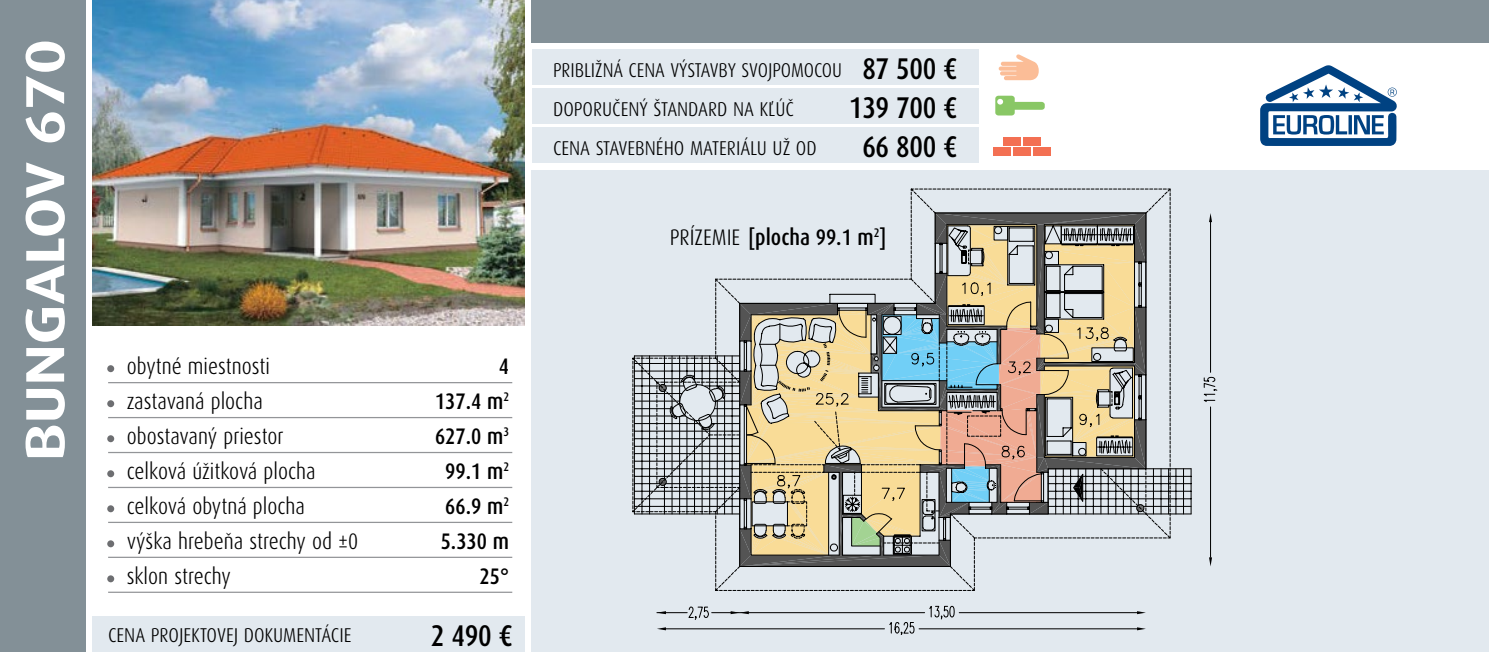
<style>
.page{position:relative;width:1489px;height:652px;background:#fff}
.page>*{position:absolute;margin:0;border:0;box-sizing:border-box;transform-origin:0 0}
.t1{font:300 75px "Dax Condensed";color:#6d6e71}
.t2{font:700 55px "Dax Wide";color:#fff}
.t3{font:500 30px/39px "Dax Condensed";letter-spacing:-.01em;color:#000;text-align:center}
.t4{font:300 22.5px/35px "Dax Condensed";color:#000}
.t5{font:500 22.5px/35px "Dax Condensed";color:#000;text-align:right}
.t6{font:300 20px/39px "Dax Condensed";color:#000}
.s1{font-weight:300}
</style>
<div class="page">
<div style="left:92px;top:616px;width:432px;height:36px;background:#e2e9ef"></div>
<svg style="left:995px;top:96px;width:49px;height:20px"></svg>
<div style="left:1003px;top:137px;width:17px;height:9px;background:#f37053"></div>
<div style="left:1022px;top:137px;width:18px;height:9px;background:#f37053"></div>
<div style="left:993px;top:147px;width:18px;height:9px;background:#f37053"></div>
<div style="left:1013px;top:147px;width:17px;height:9px;background:#f37053"></div>
<div style="left:1032px;top:147px;width:18px;height:9px;background:#f37053"></div>
<svg style="left:998px;top:54px;width:40px;height:26px"></svg>
<div style="left:531px;top:170px;width:957px;height:482px;background:#e2e9ef"></div>
<svg style="left:1191px;top:213px;width:27px;height:353px"></svg>
<svg style="left:910px;top:188px;width:261px;height:54px"></svg>
<svg style="left:1146px;top:242px;width:45px;height:231px"></svg>
<svg style="left:925px;top:473px;width:266px;height:156px"></svg>
<svg style="left:657px;top:602px;width:488px;height:33px"></svg>
<svg style="left:656px;top:566px;width:269px;height:55px"></svg>
<svg style="left:632px;top:213px;width:514px;height:353px"></svg>
<svg style="left:776px;top:281px;width:333px;height:221px"></svg>
<div style="left:0;top:0;width:85px;height:652px;background:#839097"></div>
<img style="left:92px;top:0;width:432px;height:326px">
<div style="left:531px;top:0;width:957px;height:43px;background:#839097"></div>
<svg style="left:1260px;top:65px;width:136px;height:81px"></svg>
<hr style="left:108px;top:382px;width:404px;height:1px;background:#939598">
<hr style="left:108px;top:417px;width:404px;height:1px;background:#939598">
<hr style="left:108px;top:452px;width:404px;height:1px;background:#939598">
<hr style="left:108px;top:487px;width:404px;height:1px;background:#939598">
<hr style="left:108px;top:522px;width:404px;height:1px;background:#939598">
<hr style="left:108px;top:557px;width:404px;height:1px;background:#939598">
<hr style="left:108px;top:592px;width:404px;height:1px;background:#939598">
<div style="left:531px;top:50px;width:447px;height:35px;background:#e2e9ef"></div>
<div style="left:531px;top:89px;width:447px;height:35px;background:#e2e9ef"></div>
<div style="left:531px;top:128px;width:447px;height:35px;background:#e2e9ef"></div>
<h2 class="t2" style="left:14px;top:461px;width:423px;rotate:-90deg">BUNGALOV 670</h2>
<h1 class="t1" style="left:103px;top:305px;width:17px">.</h1>
<h1 class="t1" style="left:103px;top:340px;width:17px">.</h1>
<h1 class="t1" style="left:103px;top:375px;width:17px">.</h1>
<h1 class="t1" style="left:103px;top:410px;width:17px">.</h1>
<h1 class="t1" style="left:103px;top:445px;width:17px">.</h1>
<h1 class="t1" style="left:103px;top:480px;width:17px">.</h1>
<h1 class="t1" style="left:103px;top:515px;width:17px">.</h1>
<p class="t4" style="left:127px;top:349px;width:233px">obytné miestnosti<br>zastavaná plocha obostavaný priestor<br>celková úžitková plocha celková obytná plocha<br>výška hrebeňa strechy od ±0 sklon strechy</p>
<p class="t5" style="left:435px;top:349px;width:75px">4<br>137.4 m<sup>2<br></sup>627.0 m<sup>3<br></sup>99.1 m<sup>2<br></sup>66.9 m<sup>2<br></sup>5.330 m<br>25°</p>
<p class="t6" style="left:108px;top:616px;width:245px">CENA PROJEKTOVEJ DOKUMENTÁCIE</p>
<h3 class="t3" style="left:430px;top:616px;width:83px">2 490 €</h3>
<p class="t6" style="left:553px;top:51px;width:290px">PRIBLIŽNÁ CENA VÝSTAVBY SVOJPOMOCOU<br>DOPORUČENÝ ŠTANDARD NA KĽÚČ<br>CENA STAVEBNÉHO MATERIÁLU UŽ OD</p>
<h3 class="t3" style="left:849px;top:50px;width:110px">87 500 €<br>139 700 €<br>66 800 €</h3>
<p class="t5" style="left:670px;top:220px;width:218px"><span class="s1">PRÍZEMIE</span> [plocha 99.1 m<sup>2</sup>]</p>
</div>
